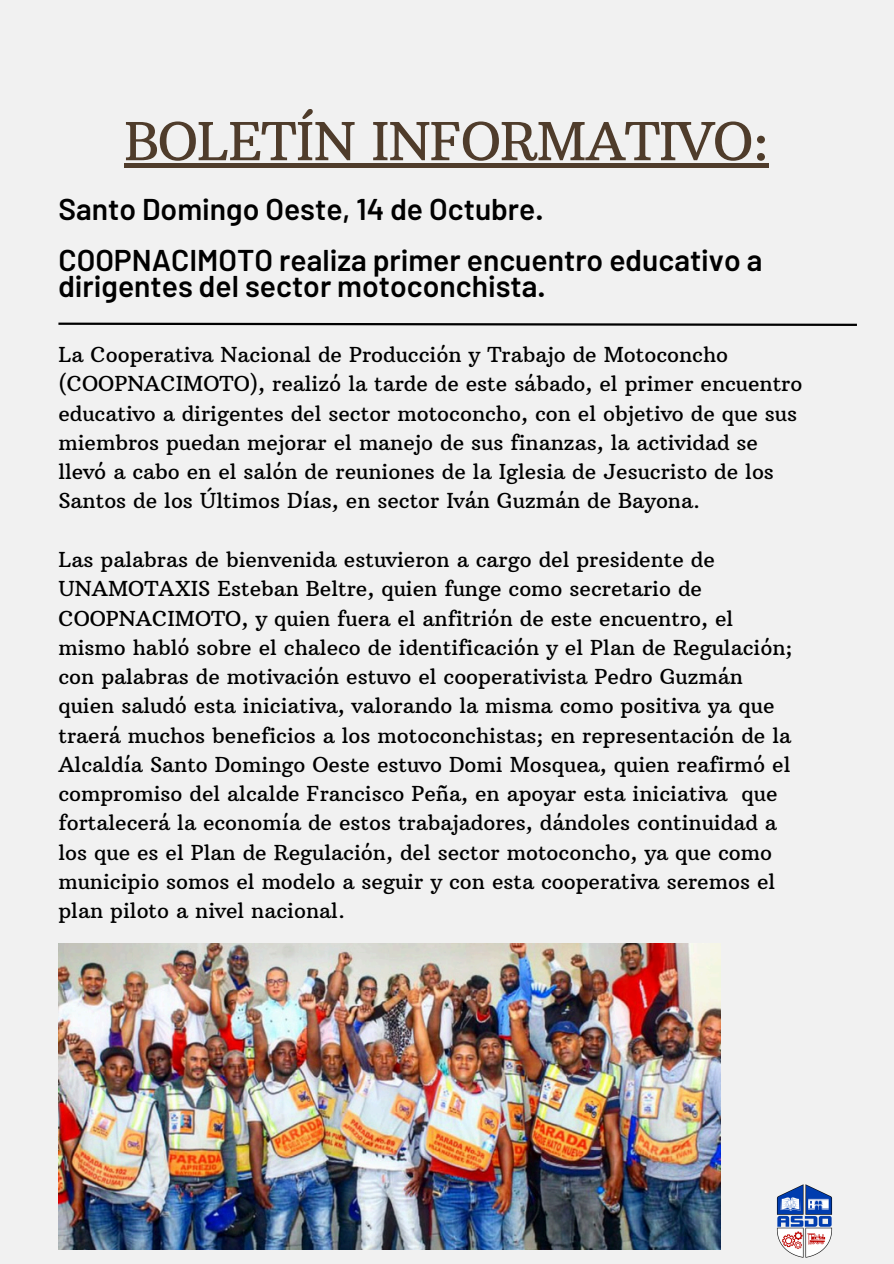
<style>
.page{position:relative;width:894px;height:1264px;background:#fff}
.page>*{position:absolute;margin:0;border:0;box-sizing:border-box;transform-origin:0 0}
.t1{font:52.2px "Arbutus Slab";letter-spacing:-.02em;color:#4f3c2b}
.t2{font:600 30px/25.8px "Barlow";color:#000}
.t3{font:21px/29.2px "Arbutus Slab";color:#000}
</style>
<div class="page">
<div style="left:0;top:0;width:893px;height:1263px;background:#f1f1f1"></div>
<img style="left:776px;top:1184px;width:57px;height:74px">
<svg style="left:58px;top:322px;width:799px;height:4px"></svg>
<img style="left:58px;top:943px;width:662px;height:306px">
<hr style="left:124px;top:164px;width:644px;height:4px;background:#4f3c2b">
<h1 class="t1" style="left:124px;top:109px;width:646px">BOLETÍN INFORMATIVO:</h1>
<h2 class="t2" style="left:58px;top:195px;width:486px">Santo Domingo Oeste, 14 de Octubre.</h2>
<h2 class="t2" style="left:58px;top:246px;width:705px">COOPNACIMOTO realiza primer encuentro educativo a dirigentes del sector motoconchista.</h2>
<p class="t3" style="left:58px;top:340px;width:745px">La Cooperativa Nacional de Producción y Trabajo de Motoconcho (COOPNACIMOTO), realizó la tarde de este sábado, el primer encuentro educativo a dirigentes del sector motoconcho, con el objetivo de que sus miembros puedan mejorar el manejo de sus finanzas, la actividad se llevó a cabo en el salón de reuniones de la Iglesia de Jesucristo de los Santos de los Últimos Días, en sector Iván Guzmán de Bayona.</p>
<p class="t3" style="left:58px;top:545px;width:735px">Las palabras de bienvenida estuvieron a cargo del presidente de UNAMOTAXIS Esteban Beltre, quien funge como secretario de COOPNACIMOTO, y quien fuera el anfitrión de este encuentro, el mismo habló sobre el chaleco de identificación y el Plan de Regulación; con palabras de motivación estuvo el cooperativista Pedro Guzmán quien saludó esta iniciativa, valorando la misma como positiva ya que traerá muchos beneficios a los motoconchistas; en representación de la Alcaldía Santo Domingo Oeste estuvo Domi Mosquea, quien reafirmó el compromiso del alcalde Francisco Peña, en apoyar esta iniciativa que fortalecerá la economía de estos trabajadores, dándoles continuidad a los que es el Plan de Regulación, del sector motoconcho, ya que como municipio somos el modelo a seguir y con esta cooperativa seremos el plan piloto a nivel nacional.</p>
</div>
